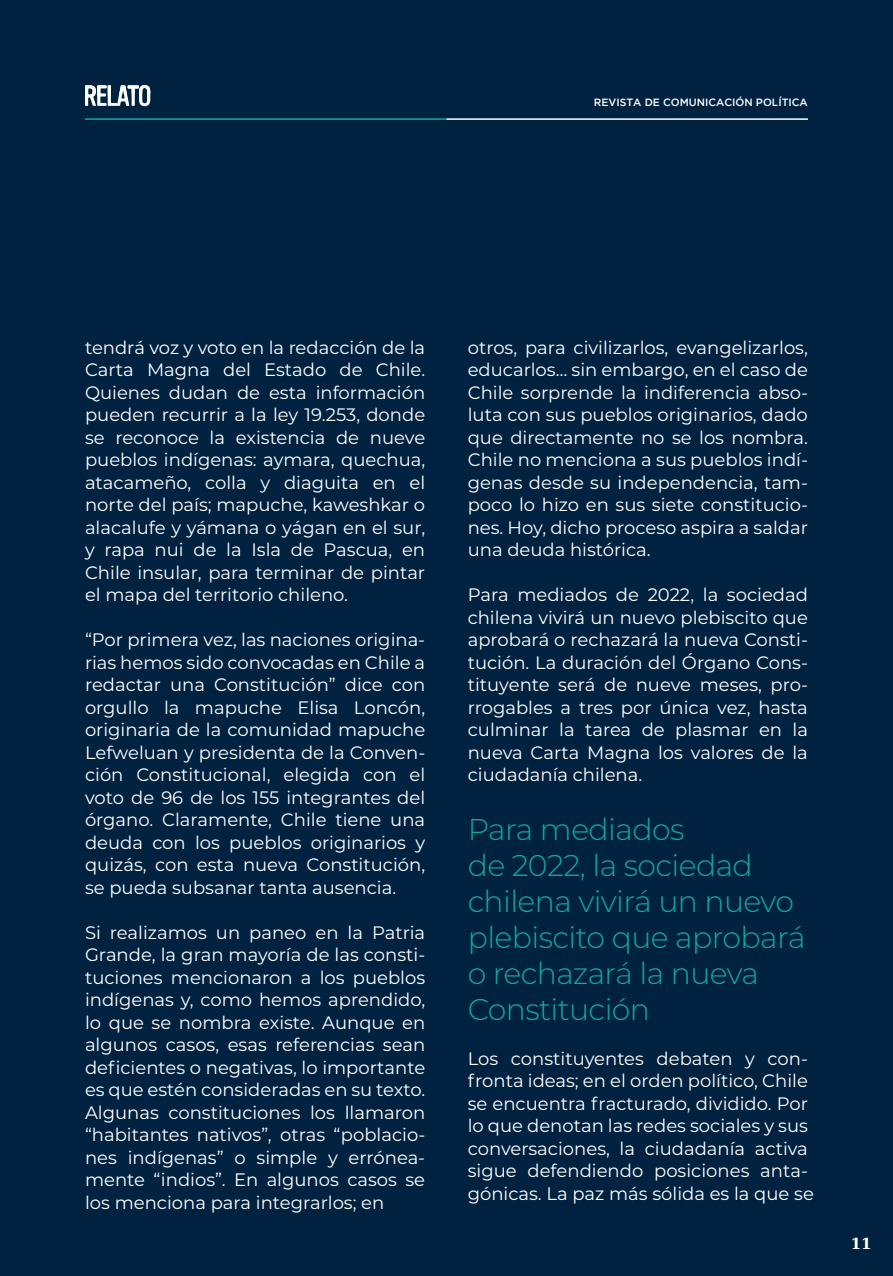
<style>
.page{position:relative;width:893px;height:1276px;background:#002241}
.page>*{position:absolute;margin:0;border:0;box-sizing:border-box;transform-origin:0 0}
.t1{font:300 30px/36px "Montserrat";letter-spacing:-.02em;color:#12a79d}
.t2{font:18px/22.5px "Montserrat";color:#fff;text-align:justify}
.t3{font:700 15px "DejaVu Serif";color:#fff}
.t4{font:500 10.5px "Gotham";color:#fff}
</style>
<div class="page">
<hr style="left:85px;top:118px;width:361px;height:2px;background:#12a79d">
<hr style="left:446px;top:118px;width:362px;height:2px;background:#fff">
<svg style="left:85px;top:85px;width:65px;height:21px"></svg>
<p class="t4" style="left:594px;top:97px;width:215px">REVISTA DE COMUNICACIÓN POLÍTICA</p>
<p class="t2" style="left:85px;top:335px;width:342px">tendrá voz y voto en la redacción de la Carta Magna del Estado de Chile.<br>Quienes dudan de esta información pueden recurrir a la ley 19.253, donde se reconoce la existencia de nueve pueblos indígenas: aymara, quechua, atacameño, colla y diaguita en el norte del país; mapuche, kaweshkar o alacalufe y yámana o yágan en el sur, y rapa nui de la Isla de Pascua, en Chile insular, para terminar de pintar el mapa del territorio chileno.</p>
<p class="t2" style="left:85px;top:628px;width:342px">“Por primera vez, las naciones origina&shy;rias hemos sido convocadas en Chile a redactar una Constitución” dice con orgullo la mapuche Elisa Loncón, originaria de la comunidad mapuche Lefweluan y presidenta de la Conven&shy;ción Constitucional, elegida con el voto de 96 de los 155 integrantes del órgano. Claramente, Chile tiene una deuda con los pueblos originarios y quizás, con esta nueva Constitución, se pueda subsanar tanta ausencia.</p>
<p class="t2" style="left:85px;top:920px;width:342px">Si realizamos un paneo en la Patria Grande, la gran mayoría de las consti&shy;tuciones mencionaron a los pueblos indígenas y, como hemos aprendido, lo que se nombra existe. Aunque en algunos casos, esas referencias sean deficientes o negativas, lo importante es que estén consideradas en su texto.<br>Algunas constituciones los llamaron “habitantes nativos”, otras “poblacio&shy;nes indígenas” o simple y errónea&shy;mente “indios”. En algunos casos se los menciona para integrarlos; en</p>
<p class="t2" style="left:468px;top:335px;width:342px">otros, para civilizarlos, evangelizarlos, educarlos… sin embargo, en el caso de Chile sorprende la indiferencia abso&shy;luta con sus pueblos originarios, dado que directamente no se los nombra.<br>Chile no menciona a sus pueblos indí&shy;genas desde su independencia, tam&shy;poco lo hizo en sus siete constitucio&shy;nes. Hoy, dicho proceso aspira a saldar una deuda histórica.</p>
<p class="t2" style="left:468px;top:583px;width:342px">Para mediados de 2022, la sociedad chilena vivirá un nuevo plebiscito que aprobará o rechazará la nueva Consti&shy;tución. La duración del Órgano Cons&shy;tituyente será de nueve meses, pro&shy;rrogables a tres por única vez, hasta culminar la tarea de plasmar en la nueva Carta Magna los valores de la ciudadanía chilena.</p>
<h1 class="t1" style="left:468px;top:810px;width:339px">Para mediados<br>de 2022, la sociedad chilena vivirá un nuevo plebiscito que aprobará o rechazará la nueva<br>Constitución</h1>
<p class="t2" style="left:468px;top:1046px;width:348px;text-align:left">Los constituyentes debaten y con&shy;fronta ideas; en el orden político, Chile se encuentra fracturado, dividido. Por lo que denotan las redes sociales y sus conversaciones, la ciudadanía activa sigue defendiendo posiciones anta&shy;gónicas. La paz más sólida es la que se</p>
<p class="t3" style="left:851px;top:1231px;width:22px">11</p>
</div>
